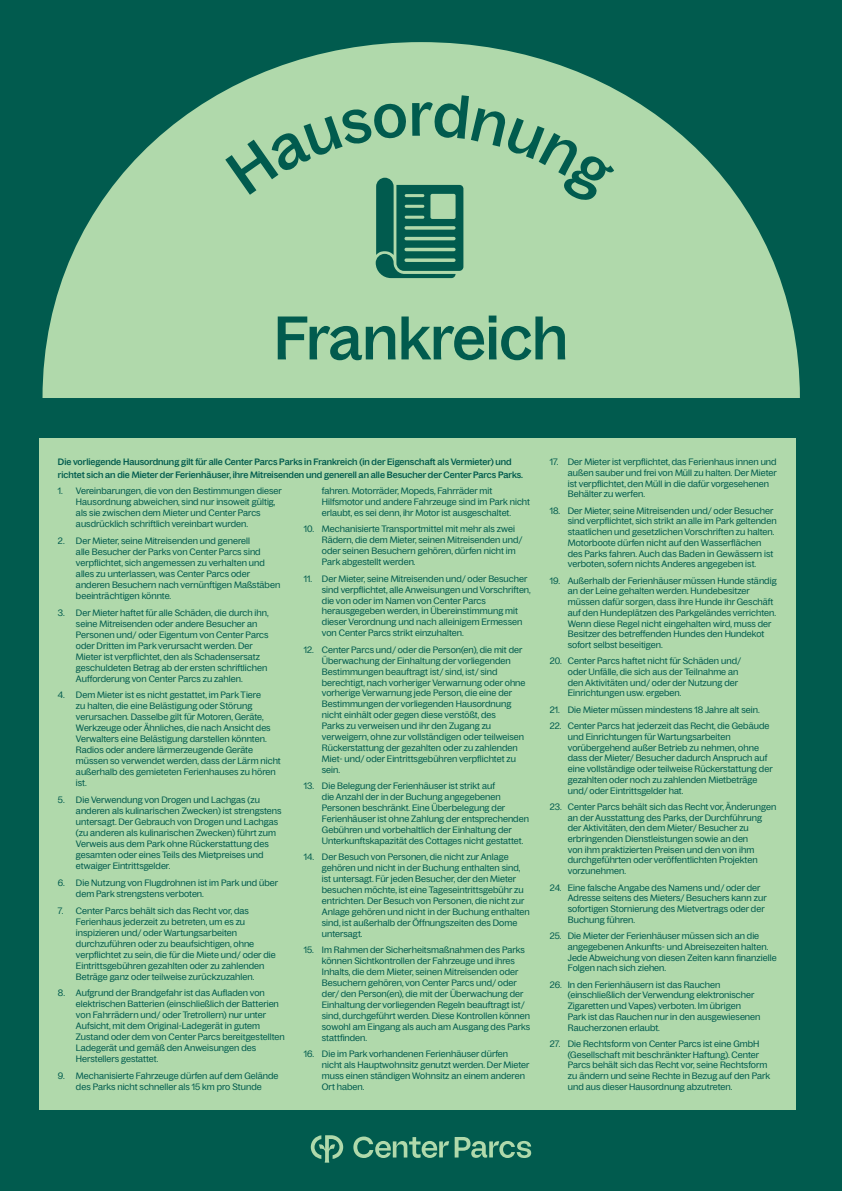
<style>
.page{position:relative;width:842px;height:1191px;background:#015b4e}
.page>*{position:absolute;margin:0;border:0;box-sizing:border-box;transform-origin:0 0}
.t1{font:500 60px "Bagoss Standard";color:#015b4e}
.t2{font:9px/10.9px "Bagoss Standard";letter-spacing:.005em;color:#015b4e}
.t3{font:500 9px/12.4px "Bagoss Standard";color:#015b4e}
</style>
<div class="page">
<svg style="left:43px;top:42px;width:757px;height:356px;fill:#b0d9ab"></svg>
<div style="left:39px;top:438px;width:757px;height:671px;background:#b0d9ab"></div>
<svg style="left:311px;top:1135px;width:32px;height:27px"></svg>
<svg style="left:455px;top:1137px;width:76px;height:21px"></svg>
<svg style="left:353px;top:1136px;width:96px;height:22px"></svg>
<svg style="left:225px;top:93px;width:390px;height:185px;background:#a1cea3"></svg>
<h1 class="t1" style="left:409px;top:72px;width:25px">r</h1>
<h1 class="t1" style="left:274px;top:296px;width:295px">Frankreich</h1>
<p class="t3" style="left:58px;top:455px;width:467px">Die vorliegende Hausordnung gilt für alle Center Parcs Parks in Frankreich (in der Eigenschaft als Vermieter) und richtet sich an die Mieter der Ferienhäuser, ihre Mitreisenden und generell an alle Besucher der Center Parcs Parks.</p>
<p class="t2" style="left:76px;top:485px;width:207px;text-indent:-18px">1. Vereinbarungen, die von den Bestimmungen dieser Hausordnung abweichen, sind nur insoweit gültig, als sie zwischen dem Mieter und Center Parcs ausdrücklich schriftlich vereinbart wurden.</p>
<p class="t2" style="left:76px;top:535px;width:206px;text-indent:-18px">2. Der Mieter, seine Mitreisenden und generell<br>alle Besucher der Parks von Center Parcs sind verpflichtet, sich angemessen zu verhalten und alles zu unterlassen, was Center Parcs oder anderen Besuchern nach vernünftigen Maßstäben beeinträchtigen könnte.</p>
<p class="t2" style="left:76px;top:606px;width:194px;text-indent:-18px">3. Der Mieter haftet für alle Schäden, die durch ihn, seine Mitreisenden oder andere Besucher an Personen und/ oder Eigentum von Center Parcs oder Dritten im Park verursacht werden. Der Mieter ist verpflichtet, den als Schadensersatz geschuldeten Betrag ab der ersten schriftlichen Aufforderung von Center Parcs zu zahlen.</p>
<p class="t2" style="left:76px;top:689px;width:206px;text-indent:-18px">4. Dem Mieter ist es nicht gestattet, im Park Tiere<br>zu halten, die eine Belästigung oder Störung verursachen. Dasselbe gilt für Motoren, Geräte, Werkzeuge oder Ähnliches, die nach Ansicht des Verwalters eine Belästigung darstellen könnten.<br>Radios oder andere lärmerzeugende Geräte müssen so verwendet werden, dass der Lärm nicht außerhalb des gemieteten Ferienhauses zu hören ist.</p>
<p class="t2" style="left:76px;top:794px;width:207px;text-indent:-18px">5. Die Verwendung von Drogen und Lachgas (zu anderen als kulinarischen Zwecken) ist strengstens untersagt. Der Gebrauch von Drogen und Lachgas (zu anderen als kulinarischen Zwecken) führt zum Verweis aus dem Park ohne Rückerstattung des gesamten oder eines Teils des Mietpreises und etwaiger Eintrittsgelder.</p>
<p class="t2" style="left:76px;top:876px;width:204px;text-indent:-18px">6. Die Nutzung von Flugdrohnen ist im Park und über dem Park strengstens verboten.</p>
<p class="t2" style="left:76px;top:904px;width:201px;text-indent:-18px">7. Center Parcs behält sich das Recht vor, das Ferienhaus jederzeit zu betreten, um es zu inspizieren und/ oder Wartungsarbeiten durchzuführen oder zu beaufsichtigen, ohne verpflichtet zu sein, die für die Miete und/ oder die Eintrittsgebühren gezahlten oder zu zahlenden Beträge ganz oder teilweise zurückzuzahlen.</p>
<p class="t2" style="left:76px;top:987px;width:210px;text-indent:-18px">8. Aufgrund der Brandgefahr ist das Aufladen von elektrischen Batterien (einschließlich der Batterien von Fahrrädern und/ oder Tretrollern) nur unter Aufsicht, mit dem Original-Ladegerät in gutem Zustand oder dem von Center Parcs bereitgestellten Ladegerät und gemäß den Anweisungen des Herstellers gestattet.</p>
<p class="t2" style="left:58px;top:1070px;width:222px;text-align:center">9. Mechanisierte Fahrzeuge dürfen auf dem Gelände des Parks nicht schneller als 15 km pro Stunde</p>
<p class="t2" style="left:322px;top:485px;width:210px">fahren. Motorräder, Mopeds, Fahrräder mit<br>Hilfsmotor und andere Fahrzeuge sind im Park nicht erlaubt, es sei denn, ihr Motor ist ausgeschaltet.</p>
<p class="t2" style="left:322px;top:523px;width:202px;text-indent:-18px">10. Mechanisierte Transportmittel mit mehr als zwei Rädern, die dem Mieter, seinen Mitreisenden und/ oder seinen Besuchern gehören, dürfen nicht im Park abgestellt werden.</p>
<p class="t2" style="left:322px;top:572px;width:210px;text-indent:-18px">11. Der Mieter, seine Mitreisenden und/ oder Besucher sind verpflichtet, alle Anweisungen und Vorschriften, die von oder im Namen von Center Parcs herausgegeben werden, in Übereinstimmung mit dieser Verordnung und nach alleinigem Ermessen von Center Parcs strikt einzuhalten.</p>
<p class="t2" style="left:322px;top:644px;width:205px;text-indent:-18px">12. Center Parcs und/ oder die Person(en), die mit der Überwachung der Einhaltung der vorliegenden Bestimmungen beauftragt ist/ sind, ist/ sind berechtigt, nach vorheriger Verwarnung oder ohne vorherige Verwarnung jede Person, die eine der Bestimmungen der vorliegenden Hausordnung nicht einhält oder gegen diese verstößt, des<br>Parks zu verweisen und ihr den Zugang zu verweigern, ohne zur vollständigen oder teilweisen Rückerstattung der gezahlten oder zu zahlenden Miet- und/ oder Eintrittsgebühren verpflichtet zu sein.</p>
<p class="t2" style="left:322px;top:780px;width:209px;text-indent:-18px">13. Die Belegung der Ferienhäuser ist strikt auf<br>die Anzahl der in der Buchung angegebenen Personen beschränkt. Eine Überbelegung der Ferienhäuser ist ohne Zahlung der entsprechenden Gebühren und vorbehaltlich der Einhaltung der Unterkunftskapazität des Cottages nicht gestattet.</p>
<p class="t2" style="left:322px;top:851px;width:209px;text-indent:-18px">14. Der Besuch von Personen, die nicht zur Anlage gehören und nicht in der Buchung enthalten sind, ist untersagt. Für jeden Besucher, der den Mieter besuchen möchte, ist eine Tageseintrittsgebühr zu entrichten. Der Besuch von Personen, die nicht zur Anlage gehören und nicht in der Buchung enthalten sind, ist außerhalb der Öffnungszeiten des Dome untersagt.</p>
<p class="t2" style="left:322px;top:944px;width:210px;text-indent:-18px">15. Im Rahmen der Sicherheitsmaßnahmen des Parks können Sichtkontrollen der Fahrzeuge und ihres Inhalts, die dem Mieter, seinen Mitreisenden oder Besuchern gehören, von Center Parcs und/ oder der/ den Person(en), die mit der Überwachung der Einhaltung der vorliegenden Regeln beauftragt ist/ sind, durchgeführt werden. Diese Kontrollen können sowohl am Eingang als auch am Ausgang des Parks stattfinden.</p>
<p class="t2" style="left:322px;top:1048px;width:209px;text-indent:-18px">16. Die im Park vorhandenen Ferienhäuser dürfen nicht als Hauptwohnsitz genutzt werden. Der Mieter muss einen ständigen Wohnsitz an einem anderen Ort haben.</p>
<p class="t2" style="left:568px;top:456px;width:210px;text-indent:-18px">17. Der Mieter ist verpflichtet, das Ferienhaus innen und außen sauber und frei von Müll zu halten. Der Mieter ist verpflichtet, den Müll in die dafür vorgesehenen Behälter zu werfen.</p>
<p class="t2" style="left:568px;top:505px;width:210px;text-indent:-18px">18. Der Mieter, seine Mitreisenden und/ oder Besucher sind verpflichtet, sich strikt an alle im Park geltenden staatlichen und gesetzlichen Vorschriften zu halten.<br>Motorboote dürfen nicht auf den Wasserflächen des Parks fahren. Auch das Baden in Gewässern ist verboten, sofern nichts Anderes angegeben ist.</p>
<p class="t2" style="left:568px;top:574px;width:210px;text-indent:-18px">19. Außerhalb der Ferienhäuser müssen Hunde ständig an der Leine gehalten werden. Hundebesitzer müssen dafür sorgen, dass ihre Hunde ihr Geschäft auf den Hundeplätzen des Parkgeländes verrichten.<br>Wenn diese Regel nicht eingehalten wird, muss der Besitzer des betreffenden Hundes den Hundekot sofort selbst beseitigen.</p>
<p class="t2" style="left:568px;top:655px;width:175px;text-indent:-18px">20. Center Parcs haftet nicht für Schäden und/ oder Unfälle, die sich aus der Teilnahme an den Aktivitäten und/ oder der Nutzung der Einrichtungen usw. ergeben.</p>
<p class="t2" style="left:550px;top:704px;width:211px">21. Die Mieter müssen mindestens 18 Jahre alt sein.</p>
<p class="t2" style="left:568px;top:720px;width:206px;text-indent:-18px">22. Center Parcs hat jederzeit das Recht, die Gebäude und Einrichtungen für Wartungsarbeiten vorübergehend außer Betrieb zu nehmen, ohne dass der Mieter/ Besucher dadurch Anspruch auf eine vollständige oder teilweise Rückerstattung der gezahlten oder noch zu zahlenden Mietbeträge und/ oder Eintrittsgelder hat.</p>
<p class="t2" style="left:568px;top:801px;width:210px;text-indent:-18px">23. Center Parcs behält sich das Recht vor, Änderungen an der Ausstattung des Parks, der Durchführung der Aktivitäten, den dem Mieter/ Besucher zu erbringenden Dienstleistungen sowie an den<br>von ihm praktizierten Preisen und den von ihm durchgeführten oder veröffentlichten Projekten vorzunehmen.</p>
<p class="t2" style="left:568px;top:881px;width:200px;text-indent:-18px">24. Eine falsche Angabe des Namens und/ oder der Adresse seitens des Mieters/ Besuchers kann zur sofortigen Stornierung des Mietvertrags oder der Buchung führen.</p>
<p class="t2" style="left:568px;top:930px;width:210px;text-indent:-18px">25. Die Mieter der Ferienhäuser müssen sich an die angegebenen Ankunfts- und Abreisezeiten halten.<br>Jede Abweichung von diesen Zeiten kann finanzielle Folgen nach sich ziehen.</p>
<p class="t2" style="left:568px;top:978px;width:194px;text-indent:-18px">26. In den Ferienhäusern ist das Rauchen (einschließlich der Verwendung elektronischer Zigaretten und Vapes) verboten. Im übrigen Park ist das Rauchen nur in den ausgewiesenen Raucherzonen erlaubt.</p>
<p class="t2" style="left:568px;top:1038px;width:204px;text-indent:-18px">27. Die Rechtsform von Center Parcs ist eine GmbH (Gesellschaft mit beschränkter Haftung). Center Parcs behält sich das Recht vor, seine Rechtsform zu ändern und seine Rechte in Bezug auf den Park und aus dieser Hausordnung abzutreten.</p>
</div>
